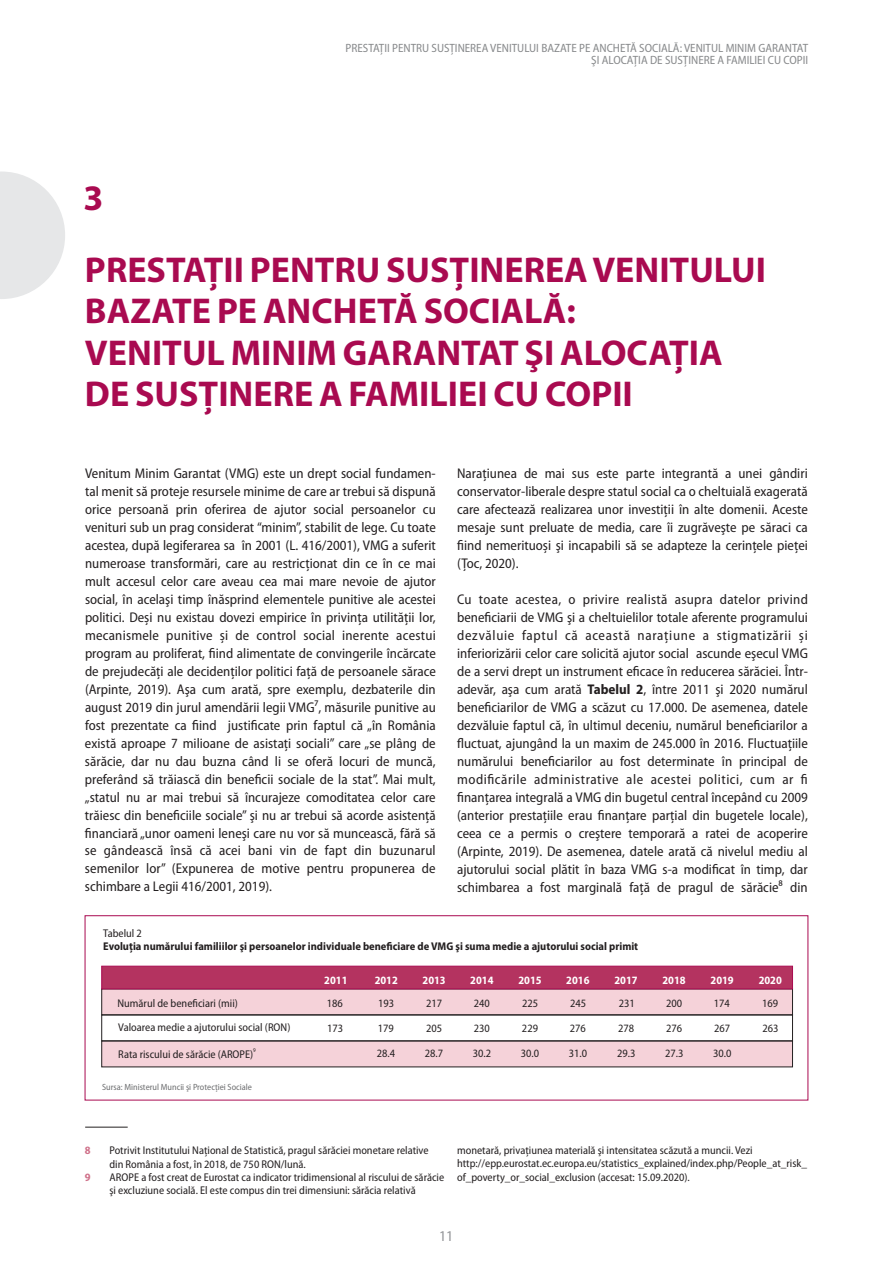
<style>
.page{position:relative;width:893px;height:1263px;background:#fff}
.page>*{position:absolute;margin:0;border:0;box-sizing:border-box;transform-origin:0 0}
.t1{font:700 36px/41.2px "Myriad Pro";color:#a90a50}
.t2{font:semi-condensed 15px "Myriad Pro";color:#939598}
.t3{font:semi-condensed 14.1px/18px "Myriad Pro";color:#231f20;text-align:justify}
.t4{font:semi-condensed 12px/12.1px "Myriad Pro";color:#87898b;text-align:right}
.t5{font:semi-condensed 11.25px/13.5px "Myriad Pro";color:#231f20}
.t6{font:700 semi-condensed 11.25px "Myriad Pro";color:#231f20}
.t7{font:700 semi-condensed 11.25px "Myriad Pro";color:#fff}
.t8{font:700 semi-condensed 11.25px "Myriad Pro";color:#cf7089}
.t9{font:semi-condensed 9px "Myriad Pro";color:#6d6e70}
.t10{font:semi-condensed 5.7px "Myriad Pro";color:#231f20}
.s1{font-weight:700}
</style>
<div class="page">
<div style="left:85px;top:915px;width:723px;height:185px;border:1px solid #a90a50"></div>
<svg style="left:101px;top:1041px;width:692px;height:27px;background:#e7c7cd"></svg>
<svg style="left:0;top:171px;width:65px;height:128px"></svg>
<svg style="left:101px;top:965px;width:692px;height:49px;background:#d3829d"></svg>
<div style="left:101px;top:1014px;width:692px;height:27px;border:1px solid #231f20"></div>
<hr style="left:85px;top:1127px;width:43px;height:1px;background:#231f20">
<h1 class="t1" style="left:83px;top:180px;width:21px">3</h1>
<p class="t4" style="left:346px;top:43px;width:464px">PRESTAȚII PENTRU SUSȚINEREA VENITULUI BAZATE PE ANCHETĂ SOCIALĂ: VENITUL MINIM GARANTAT<br>ŞI ALOCAŢIA DE SUSŢINERE A FAMILIEI CU COPII</p>
<h1 class="t1" style="left:85px;top:252px;width:683px">PRESTAŢII PENTRU SUSŢINEREA VENITULUI BAZATE PE ANCHETĂ SOCIALĂ:<br>VENITUL MINIM GARANTAT ŞI ALOCAŢIA DE SUSŢINERE A FAMILIEI CU COPII</h1>
<p class="t3" style="left:85px;top:466px;width:352px">Venitum Minim Garantat (VMG) este un drept social fundamen&shy;tal menit să proteje resursele minime de care ar trebui să dispună orice persoană prin oferirea de ajutor social persoanelor cu venituri sub un prag considerat “minim”, stabilit de lege. Cu toate acestea, după legiferarea sa în 2001 (L. 416/2001), VMG a suferit numeroase transformări, care au restricţionat din ce în ce mai mult accesul celor care aveau cea mai mare nevoie de ajutor social, în acelaşi timp înăsprind elementele punitive ale acestei politici. Deși nu existau dovezi empirice în privința utilității lor, mecanismele punitive și de control social inerente acestui program au proliferat, fiind alimentate de convingerile încărcate de prejudecăți ale decidenților politici față de persoanele sărace (Arpinte, 2019). Aşa cum arată, spre exemplu, dezbaterile din august 2019 din jurul amendării legii VMG⁷, măsurile punitive au fost prezentate ca fiind justificate prin faptul că „în România există aproape 7 milioane de asistaţi sociali” care „se plâng de sărăcie, dar nu dau buzna când li se oferă locuri de muncă, preferând să trăiască din beneficii sociale de la stat”. Mai mult, „statul nu ar mai trebui să încurajeze comoditatea celor care trăiesc din beneficiile sociale” şi nu ar trebui să acorde asistenţă financiară „unor oameni leneşi care nu vor să muncească, fără să se gândească însă că acei bani vin de fapt din buzunarul semenilor lor” (Expunerea de motive pentru propunerea de schimbare a Legii 416/2001, 2019).</p>
<p class="t3" style="left:457px;top:466px;width:352px">Naraţiunea de mai sus este parte integrantă a unei gândiri conservator-liberale despre statul social ca o cheltuială exagerată care afectează realizarea unor investiţii în alte domenii. Aceste mesaje sunt preluate de media, care îi zugrăveşte pe săraci ca fiind nemerituoși şi incapabili să se adapteze la cerinţele pieţei (Ţoc, 2020).</p>
<p class="t3" style="left:457px;top:591px;width:352px">Cu toate acestea, o privire realistă asupra datelor privind beneficiarii de VMG şi a cheltuielilor totale aferente programului dezvăluie faptul că această naraţiune a stigmatizării și inferiorizării celor care solicită ajutor social ascunde eşecul VMG de a servi drept un instrument eficace în reducerea sărăciei. Într&shy;adevăr, aşa cum arată <span class="s1">Tabelul 2</span>, între 2011 şi 2020 numărul beneficiarilor de VMG a scăzut cu 17.000. De asemenea, datele dezvăluie faptul că, în ultimul deceniu, numărul beneficiarilor a fluctuat, ajungând la un maxim de 245.000 în 2016. Fluctuaţiile numărului beneficiarilor au fost determinate în principal de modificările administrative ale acestei politici, cum ar fi finanțarea integrală a VMG din bugetul central începând cu 2009 (anterior prestațiile erau finanțare parțial din bugetele locale), ceea ce a permis o creştere temporară a ratei de acoperire (Arpinte, 2019). De asemenea, datele arată că nivelul mediu al ajutorului social plătit în baza VMG s-a modificat în timp, dar schimbarea a fost marginală faţă de pragul de sărăcie⁸ din</p>
<p class="t5" style="left:103px;top:927px;width:40px">Tabelul 2</p>
<p class="t6" style="left:103px;top:941px;width:536px">Evoluţia numărului familiilor şi persoanelor individuale beneficiare de VMG şi suma medie a ajutorului social primit</p>
<p class="t5" style="left:118px;top:992px;width:174px;line-height:24px">Numărul de beneficiari (mii)<br>Valoarea medie a ajutorului social (RON)</p>
<p class="t10" style="left:253px;top:1048px;width:4px">9</p>
<p class="t5" style="left:118px;top:1048px;width:136px">Rata riscului de sărăcie (AROPE)</p>
<p class="t9" style="left:102px;top:1083px;width:151px">Sursa: Ministerul Muncii şi Protecţiei Sociale</p>
<p class="t7" style="left:324px;top:976px;width:25px">2011</p>
<p class="t7" style="left:375px;top:976px;width:25px">2012</p>
<p class="t5" style="left:378px;top:997px;width:18px">193</p>
<p class="t5" style="left:378px;top:1022px;width:18px">179</p>
<p class="t5" style="left:377px;top:1047px;width:20px">28.4</p>
<p class="t5" style="left:327px;top:997px;width:18px">186</p>
<p class="t5" style="left:327px;top:1022px;width:18px">173</p>
<p class="t7" style="left:422px;top:976px;width:25px">2013</p>
<p class="t5" style="left:426px;top:997px;width:18px">217</p>
<p class="t5" style="left:426px;top:1022px;width:18px">205</p>
<p class="t5" style="left:425px;top:1047px;width:20px">28.7</p>
<p class="t7" style="left:470px;top:976px;width:25px">2014</p>
<p class="t5" style="left:474px;top:997px;width:18px">240</p>
<p class="t5" style="left:474px;top:1022px;width:18px">230</p>
<p class="t5" style="left:473px;top:1047px;width:20px">30.2</p>
<p class="t7" style="left:518px;top:976px;width:25px">2015</p>
<p class="t5" style="left:522px;top:997px;width:18px">225</p>
<p class="t5" style="left:522px;top:1022px;width:18px">229</p>
<p class="t5" style="left:521px;top:1047px;width:20px">30.0</p>
<p class="t7" style="left:566px;top:976px;width:25px">2016</p>
<p class="t5" style="left:570px;top:997px;width:18px">245</p>
<p class="t5" style="left:570px;top:1022px;width:18px">276</p>
<p class="t5" style="left:569px;top:1047px;width:20px">31.0</p>
<p class="t7" style="left:614px;top:976px;width:25px">2017</p>
<p class="t5" style="left:619px;top:997px;width:18px">231</p>
<p class="t5" style="left:618px;top:1022px;width:18px">278</p>
<p class="t5" style="left:617px;top:1047px;width:20px">29.3</p>
<p class="t7" style="left:662px;top:976px;width:25px">2018</p>
<p class="t5" style="left:666px;top:997px;width:18px">200</p>
<p class="t5" style="left:666px;top:1022px;width:18px">276</p>
<p class="t5" style="left:665px;top:1047px;width:20px">27.3</p>
<p class="t7" style="left:711px;top:976px;width:25px">2019</p>
<p class="t5" style="left:714px;top:997px;width:18px">174</p>
<p class="t5" style="left:714px;top:1022px;width:18px">267</p>
<p class="t5" style="left:713px;top:1047px;width:20px">30.0</p>
<p class="t7" style="left:759px;top:976px;width:25px">2020</p>
<p class="t5" style="left:762px;top:997px;width:18px">169</p>
<p class="t5" style="left:762px;top:1022px;width:18px">263</p>
<p class="t8" style="left:85px;top:1146px;width:7px">8</p>
<p class="t5" style="left:109px;top:1144px;width:336px">Potrivit Institutului Naţional de Statistică, pragul sărăciei monetare relative din România a fost, în 2018, de 750 RON/lună.<br>AROPE a fost creat de Eurostat ca indicator tridimensional al riscului de sărăcie şi excluziune socială. El este compus din trei dimensiuni: sărăcia relativă</p>
<p class="t8" style="left:85px;top:1173px;width:7px">9</p>
<p class="t5" style="left:457px;top:1144px;width:351px">monetară, privaţiunea materială şi intensitatea scăzută a muncii. Vezi http://epp.eurostat.ec.europa.eu/statistics_explained/index.php/People_at_risk_ of_poverty_or_social_exclusion (accesat: 15.09.2020).</p>
<p class="t2" style="left:439px;top:1229px;width:16px">11</p>
</div>
